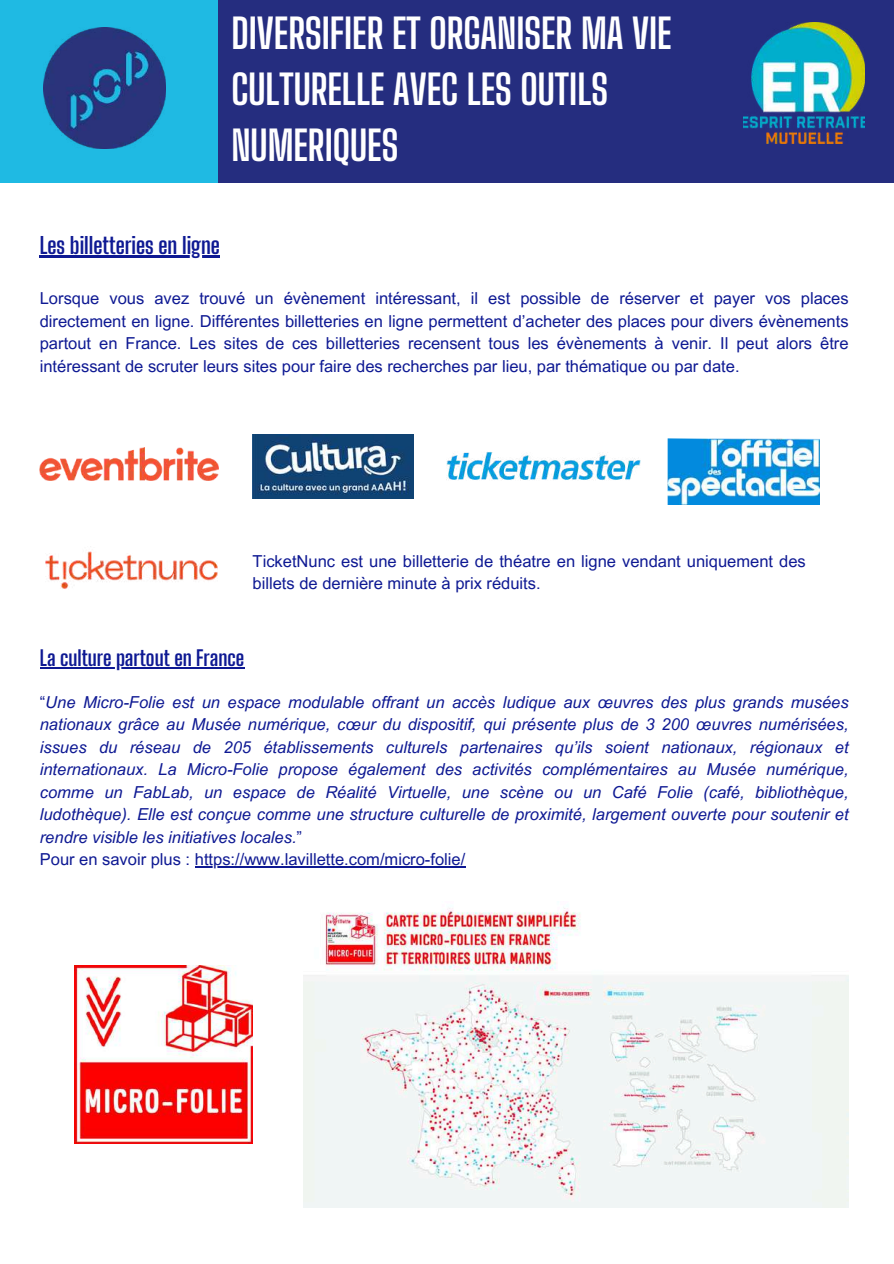
<style>
.page{position:relative;width:894px;height:1264px;background:#fff}
.page>*{position:absolute;margin:0;border:0;box-sizing:border-box;transform-origin:0 0}
.t1{font:700 40.65px/56.2px "Big Shoulders Display";color:#fff}
.t2{font:700 22.5px "Big Shoulders Display";color:#0e1993}
.t3{font:700 20.85px "Big Shoulders Display";color:#0e1993}
.t4{font:italic 16.5px/22.5px "Arial MT Pro";color:#0e1993}
.t5{font:16.5px/22.5px "Arial MT Pro";color:#0e1993;text-align:justify}
.s1{font-style:normal}
</style>
<div class="page">
<div style="left:0;top:0;width:280px;height:182px;background:#1fbae3"></div>
<div style="left:218px;top:0;width:675px;height:182px;background:#252d7f"></div>
<img style="left:44px;top:27px;width:121px;height:121px">
<img style="left:743px;top:23px;width:121px;height:120px">
<img style="left:40px;top:448px;width:179px;height:32px">
<img style="left:252px;top:434px;width:161px;height:64px">
<img style="left:446px;top:451px;width:194px;height:30px">
<img style="left:45px;top:551px;width:173px;height:38px">
<img style="left:667px;top:438px;width:152px;height:67px">
<hr style="left:40px;top:255px;width:180px;height:2px;background:#0e1993">
<img style="left:74px;top:965px;width:178px;height:178px">
<img style="left:304px;top:907px;width:544px;height:300px">
<hr style="left:195px;top:866px;width:270px;height:1px;background:#0e1993">
<hr style="left:40px;top:667px;width:204px;height:1px;background:#0e1993">
<h1 class="t1" style="left:231px;top:5px;width:441px">DIVERSIFIER ET ORGANISER MA VIE<br>CULTURELLE AVEC LES OUTILS<br>NUMERIQUES</h1>
<h2 class="t2" style="left:40px;top:232px;width:181px">Les billetteries en ligne</h2>
<p class="t5" style="left:40px;top:289px;width:810px">Lorsque vous avez trouvé un évènement intéressant, il est possible de réserver et payer vos places directement en ligne. Différentes billetteries en ligne permettent d’acheter des places pour divers évènements partout en France. Les sites de ces billetteries recensent tous les évènements à venir. Il peut alors être intéressant de scruter leurs sites pour faire des recherches par lieu, par thématique ou par date.</p>
<p class="t5" style="left:252px;top:551px;width:554px">TicketNunc est une billetterie de théatre en ligne vendant uniquement des billets de dernière minute à prix réduits.</p>
<p class="t3" style="left:40px;top:645px;width:206px">La culture partout en France</p>
<p class="t4" style="left:40px;top:692px;width:810px"><span class="s1">“</span>Une Micro-Folie est un espace modulable offrant un accès ludique aux œuvres des plus grands musées nationaux grâce au Musée numérique, cœur du dispositif, qui présente plus de 3 200 œuvres numérisées, issues du réseau de 205 établissements culturels partenaires qu’ils soient nationaux, régionaux et internationaux. La Micro-Folie propose également des activités complémentaires au Musée numérique, comme un FabLab, un espace de Réalité Virtuelle, une scène ou un Café Folie (café, bibliothèque, ludothèque). Elle est conçue comme une structure culturelle de proximité, largement ouverte pour soutenir et rendre visible les initiatives locales.<span class="s1">”<br>Pour en savoir plus : https://www.lavillette.com/micro-folie/</span></p>
</div>
